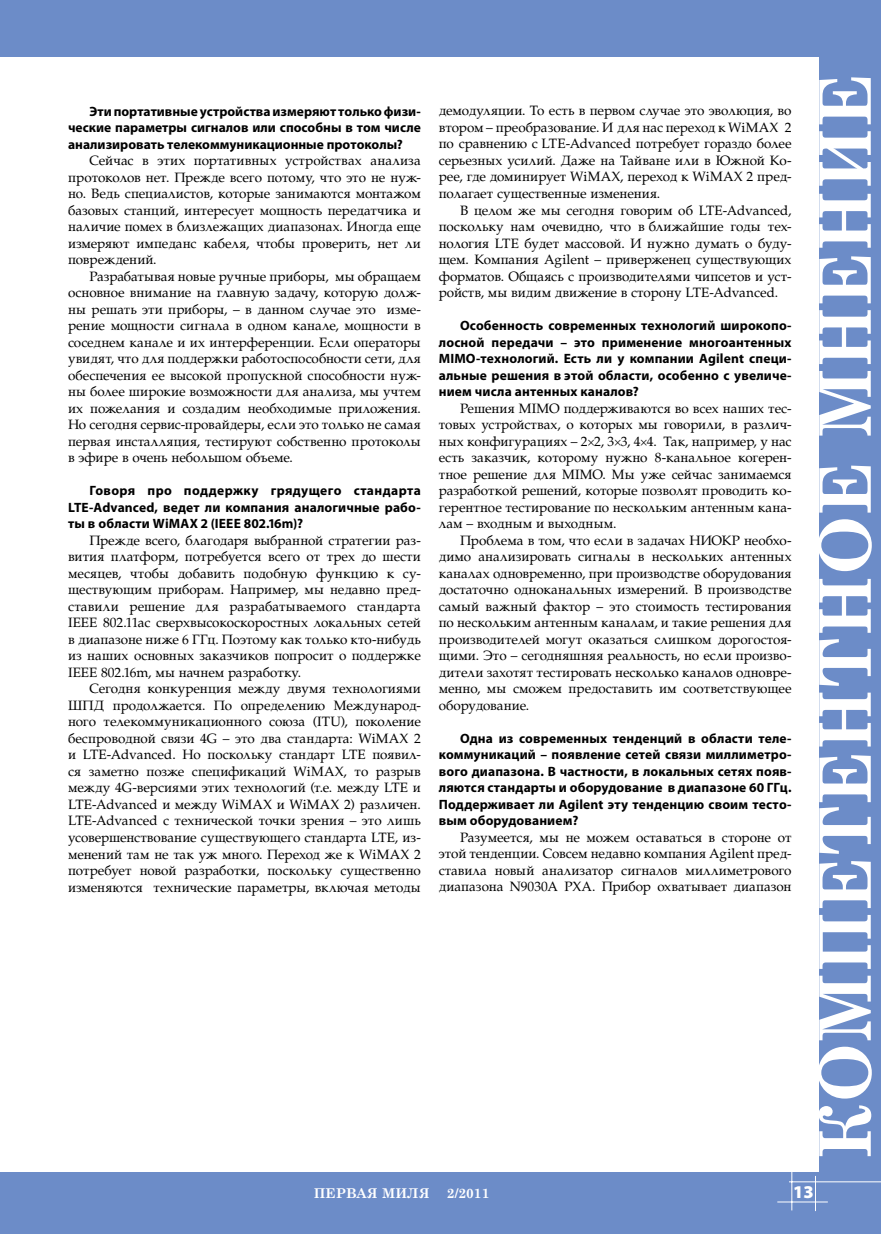
<style>
.page{position:relative;width:881px;height:1234px;background:#fff}
.page>*{position:absolute;margin:0;border:0;box-sizing:border-box;transform-origin:0 0}
.t1{font:700 71.25px "Century Schoolbook";letter-spacing:.01em;color:#fff}
.t2{font:900 18px "Myriad Pro";color:#fff}
.t3{font:13.5px/16.5px "AG Palatial C";color:#000;text-align:justify}
.t4{font:700 13.5px/16.5px "Myriad Pro";letter-spacing:.01em;color:#000;text-align:justify}
.t5{font:700 13.5px "Century Schoolbook";color:#fff}
</style>
<div class="page">
<div style="left:0;top:0;width:880px;height:57px;background:#6c8cc8"></div>
<div style="left:819px;top:0;width:61px;height:1233px;background:#6c8cc8"></div>
<div style="left:0;top:1172px;width:880px;height:61px;background:#6c8cc8"></div>
<hr style="left:777px;top:1201px;width:50px;height:1px;background:#fff">
<hr style="left:791px;top:1171px;width:1px;height:39px;background:#fff">
<hr style="left:814px;top:1175px;width:1px;height:35px;background:#fff">
<hr style="left:788px;top:1181px;width:92px;height:1px;background:#fff">
<p class="t4" style="left:68px;top:102px;width:354px;text-indent:21px">Эти портативные устройства измеряют только физи&shy;ческие параметры сигналов или способны в том числе анализировать телекоммуникационные протоколы?</p>
<p class="t3" style="left:68px;top:152px;width:354px;text-indent:21px">Сейчас в этих портативных устройствах анализа протоколов нет. Прежде всего потому, что это не нуж&shy;но. Ведь специалистов, которые занимаются монтажом базовых станций, интересует мощность передатчика и наличие помех в близлежащих диапазонах. Иногда еще измеряют импеданс кабеля, чтобы проверить, нет ли повреждений.</p>
<p class="t3" style="left:68px;top:268px;width:354px;text-indent:21px">Разрабатывая новые ручные приборы, мы обращаем основное внимание на главную задачу, которую долж&shy;ны решать эти приборы, – в данном случае это изме&shy;рение мощности сигнала в одном канале, мощности в соседнем канале и их интерференции. Если операторы увидят, что для поддержки работоспособности сети, для обеспечения ее высокой пропускной способности нуж&shy;ны более широкие возможности для анализа, мы учтем их пожелания и создадим необходимые приложения.<br>Но сегодня сервис-провайдеры, если это только не самая первая инсталляция, тестируют собственно протоколы в эфире в очень небольшом объеме.</p>
<p class="t4" style="left:68px;top:482px;width:354px;text-indent:21px">Говоря про поддержку грядущего стандарта LTE-Advanced, ведет ли компания аналогичные рабо&shy;ты в области WiMAX 2 (IEEE 802.16m)?</p>
<p class="t3" style="left:68px;top:532px;width:354px;text-indent:21px">Прежде всего, благодаря выбранной стратегии раз&shy;вития платформ, потребуется всего от трех до шести месяцев, чтобы добавить подобную функцию к су&shy;ществующим приборам. Например, мы недавно пред&shy;ставили решение для разрабатываемого стандарта IEEE 802.11ас сверхвысокоскоростных локальных сетей в диапазоне ниже 6 ГГц. Поэтому как только кто-нибудь из наших основных заказчиков попросит о поддержке IEEE 802.16m, мы начнем разработку.</p>
<p class="t3" style="left:68px;top:680px;width:354px;text-indent:21px">Сегодня конкуренция между двумя технологиями ШПД продолжается. По определению Международ&shy;ного телекоммуникационного союза (ITU), поколение беспроводной связи 4G – это два стандарта: WiMAX 2 и LTE‑Advanced. Но поскольку стандарт LTE появил&shy;ся заметно позже спецификаций WiMAX, то разрыв между 4G-версиями этих технологий (т.е. между LTE и LTE-Advanced и между WiMAX и WiMAX 2) различен.<br>LTE-Advanced с технической точки зрения – это лишь усовершенствование существующего стандарта LTE, из&shy;менений там не так уж много. Переход же к WiMAX 2 потребует новой разработки, поскольку существенно изменяются технические параметры, включая методы</p>
<p class="t3" style="left:438px;top:103px;width:354px">демодуляции. То есть в первом случае это эволюция, во втором – преобразование. И для нас переход к WiMAX 2 по сравнению с LTE-Advanced потребует гораздо более серьезных усилий. Даже на Тайване или в Южной Ко&shy;рее, где доминирует WiMAX, переход к WiMAX 2 пред&shy;полагает существенные изменения.</p>
<p class="t3" style="left:438px;top:202px;width:354px;text-indent:21px">В целом же мы сегодня говорим об LTE-Advanced, поскольку нам очевидно, что в ближайшие годы тех&shy;нология LTE будет массовой. И нужно думать о буду&shy;щем. Компания Agilent – приверженец существующих форматов. Общаясь с производителями чипсетов и уст&shy;ройств, мы видим движение в сторону LTE-Advanced.</p>
<p class="t4" style="left:438px;top:317px;width:354px;text-indent:21px">Особенность современных технологий широкопо&shy;лосной передачи – это применение многоантенных MIMO-технологий. Есть ли у компании Agilent специ&shy;альные решения в этой области, особенно с увеличе&shy;нием числа антенных каналов?</p>
<p class="t3" style="left:438px;top:400px;width:354px;text-indent:21px">Решения MIMO поддерживаются во всех наших тес&shy;товых устройствах, о которых мы говорили, в различ&shy;ных конфигурациях – 2 2, 3 3, 4 4. Так, например, у нас есть заказчик, которому нужно 8-канальное когерен&shy;тное решение для MIMO. Мы уже сейчас занимаемся разработкой решений, которые позволят проводить ко&shy;герентное тестирование по нескольким антенным кана&shy;лам – входным и выходным.</p>
<p class="t3" style="left:438px;top:532px;width:354px;text-indent:21px">Проблема в том, что если в задачах НИОКР необхо&shy;димо анализировать сигналы в нескольких антенных каналах одновременно, при производстве оборудования достаточно одноканальных измерений. В производстве самый важный фактор – это стоимость тестирования по нескольким антенным каналам, и такие решения для производителей могут оказаться слишком дорогостоя&shy;щими. Это – сегодняшняя реальность, но если произво&shy;дители захотят тестировать несколько каналов одновре&shy;менно, мы сможем предоставить им соответствующее оборудование.</p>
<p class="t4" style="left:438px;top:729px;width:354px;text-indent:21px">Одна из современных тенденций в области теле&shy;коммуникаций – появление сетей связи миллиметро&shy;вого диапазона. В частности, в локальных сетях появ&shy;ляются стандарты и оборудование в диапазоне 60 ГГц.<br>Поддерживает ли Agilent эту тенденцию своим тесто&shy;вым оборудованием?</p>
<p class="t3" style="left:438px;top:829px;width:354px;text-indent:21px">Разумеется, мы не можем оставаться в стороне от этой тенденции. Совсем недавно компания Agilent пред&shy;ставила новый анализатор сигналов миллиметрового диапазона N9030A PXA. Прибор охватывает диапазон</p>
<h1 class="t1" style="left:789px;top:1159px;width:1087px;rotate:-90deg">КОМПЕТЕНТНОЕ МНЕНИЕ</h1>
<p class="t5" style="left:314px;top:1181px;width:117px">ПЕРВАЯ МИЛЯ</p>
<p class="t5" style="left:446px;top:1181px;width:44px">2/2011</p>
<h2 class="t2" style="left:792px;top:1181px;width:22px">13</h2>
</div>
